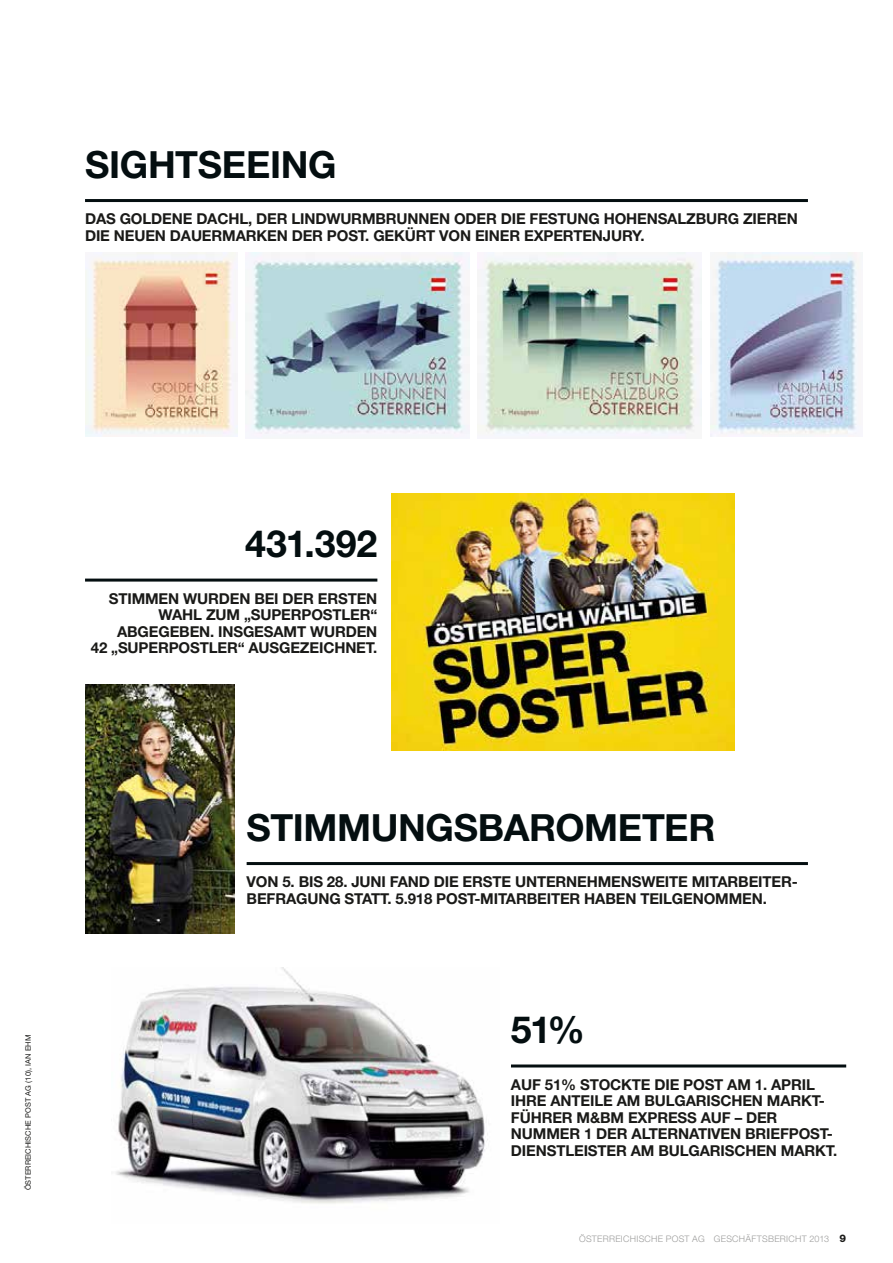
<style>
.page{position:relative;width:893px;height:1263px;background:#fff}
.page>*{position:absolute;margin:0;border:0;box-sizing:border-box;transform-origin:0 0}
.t1{font:700 37.5px "Helvetica Neue LT Std";letter-spacing:-.01em;color:#040e10}
.t2{font:700 15px/16.5px "Helvetica Neue LT Std";letter-spacing:-.01em;color:#1a1a18}
.t3{font:300 9px "Helvetica Neue LT Std";letter-spacing:.03em;color:#9d9d9c}
.t4{font:7.5px "Helvetica Neue LT Std";letter-spacing:.01em;color:#1a1a18}
.s1{font-weight:800;font-size:10.5px;color:#1a1a18}
</style>
<div class="page">
<img style="left:391px;top:494px;width:343px;height:256px">
<hr style="left:85px;top:199px;width:723px;height:3px;background:#040e10">
<hr style="left:247px;top:862px;width:561px;height:3px;background:#040e10">
<hr style="left:85px;top:579px;width:292px;height:3px;background:#040e10">
<img style="left:116px;top:968px;width:372px;height:236px">
<hr style="left:511px;top:1064px;width:335px;height:3px;background:#040e10">
<img style="left:85px;top:253px;width:152px;height:183px">
<img style="left:246px;top:253px;width:223px;height:186px">
<img style="left:478px;top:253px;width:224px;height:186px">
<img style="left:710px;top:253px;width:153px;height:183px">
<img style="left:85px;top:685px;width:150px;height:249px">
<p class="t1" style="left:85px;top:141px;width:253px">SIGHTSEEING</p>
<p class="t2" style="left:85px;top:210px;width:714px">DAS GOLDENE DACHL, DER LINDWURMBRUNNEN ODER DIE FESTUNG HOHENSALZBURG ZIEREN<br>DIE NEUEN DAUERMARKEN DER POST. GEKÜRT VON EINER EXPERTENJURY.</p>
<p class="t1" style="left:245px;top:521px;width:134px">431.392</p>
<p class="t2" style="left:91px;top:590px;width:288px;text-align:right">STIMMEN WURDEN BEI DER ERSTEN<br>WAHL ZUM „SUPERPOSTLER“<br>ABGEGEBEN. INSGESAMT WURDEN<br>42 „SUPERPOSTLER“ AUSGEZEICHNET.</p>
<p class="t4" style="left:24px;top:1190px;width:157px;rotate:-90deg">ÖSTERREICHISCHE POST AG (10), IAN EHM</p>
<p class="t1" style="left:247px;top:804px;width:470px">STIMMUNGSBAROMETER</p>
<p class="t2" style="left:247px;top:873px;width:553px">VON 5. BIS 28. JUNI FAND DIE ERSTE UNTERNEHMENSWEITE MITARBEITER-<br>BEFRAGUNG STATT. 5.918 POST-MITARBEITER HABEN TEILGENOMMEN.</p>
<p class="t1" style="left:511px;top:1007px;width:75px">51%</p>
<p class="t2" style="left:511px;top:1075px;width:328px">AUF 51% STOCKTE DIE POST AM 1. APRIL IHRE ANTEILE AM BULGARISCHEN MARKT-FÜHRER M&amp;BM EXPRESS AUF – DER NUMMER 1 DER ALTERNATIVEN BRIEFPOST-DIENSTLEISTER AM BULGARISCHEN MARKT.</p>
<p class="t3" style="left:579px;top:1233px;width:268px">ÖSTERREICHISCHE POST AG GESCHÄFTSBERICHT 2013 <span class="s1">9</span></p>
</div>
